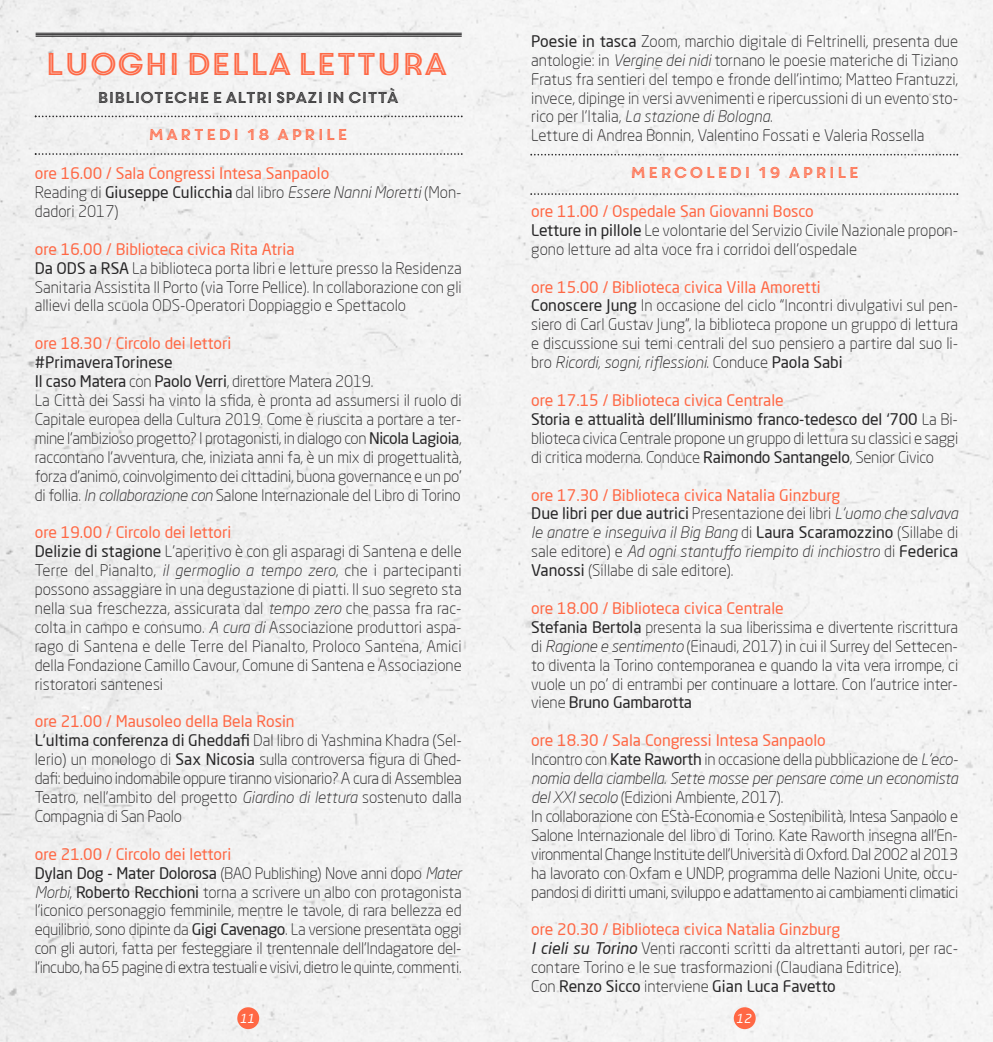
<style>
.page{position:relative;width:993px;height:1042px;background:#fff}
.page>*{position:absolute;margin:0;border:0;box-sizing:border-box;transform-origin:0 0}
.t1{font:31.5px "Core Circus 2 D In";letter-spacing:-.15em;color:#ff6845}
.t2{font:300 15.75px/18.9px "Neo Sans Pro";letter-spacing:-.015em;color:#272627}
.t3{font:italic 300 15.75px/18.9px "Neo Sans Pro";color:#272627}
.t4{font:15.75px/18.9px "Neo Sans Pro";color:#ff6845}
.t5{font:15.75px "Core Circus 2 D In";color:#ff6845}
.t6{font:15.75px "Core Circus 2 D In";letter-spacing:-.15em;color:#272627}
.t7{font:italic 12.25px "Neo Sans Pro";color:#fff}
.s1{font-weight:300;color:#272627}
.s2{color:#272627}
.s3{font-weight:300;font-style:italic;color:#272627}
.s4{font-weight:400;color:#ff6845}
.s5{font-weight:400}
.s6{font-style:italic}
.s7{font-weight:400;font-style:normal;color:#ff6845}
.s8{font-weight:400;font-style:normal}
.s9{font-style:normal}
.s10{font-weight:400;font-style:italic}
</style>
<div class="page">
<div style="left:0;top:0;width:992px;height:1042px;background:#f3f3f3"></div>
<div style="left:733px;top:1007px;width:22px;height:22px;background:#ff6845;border-radius:50%"></div>
<svg style="left:530px;top:154px;width:427px;height:2px"></svg>
<svg style="left:530px;top:193px;width:427px;height:2px"></svg>
<div style="left:237px;top:1007px;width:22px;height:22px;background:#ff6845;border-radius:50%"></div>
<svg style="left:35px;top:116px;width:427px;height:1px"></svg>
<svg style="left:35px;top:153px;width:427px;height:2px"></svg>
<hr style="left:36px;top:33px;width:425px;height:1px;background:#272627">
<hr style="left:36px;top:34px;width:425px;height:1px;background:#272627">
<hr style="left:36px;top:36px;width:425px;height:1px;background:#272627">
<h1 class="t1" style="left:43px;top:46px;width:408px">LUOGHI DELLA LETTURA</h1>
<p class="t6" style="left:96px;top:89px;width:305px">BIBLIOTECHE E ALTRI SPAZI IN CITTÀ</p>
<p class="t5" style="left:147px;top:126px;width:203px">MARTEDI 18 APRILE</p>
<p class="t4" style="left:35px;top:165px;width:428px">ore 16.00 / Sala Congressi Intesa Sanpaolo<br><span class="s1">Reading di</span> <span class="s2">Giuseppe Culicchia</span> <span class="s1">dal libro</span> <span class="s3">Essere Nanni Moretti</span> <span class="s1">(Mon&shy;dadori 2017)</span></p>
<p class="t2" style="left:35px;top:241px;width:428px"><span class="s4">ore 16.00 / Biblioteca civica Rita Atria<br></span><span class="s5">Da ODS a RSA</span> La biblioteca porta libri e letture presso la Residenza Sanitaria Assistita Il Porto (via Torre Pellice). In collaborazione con gli allievi della scuola ODS-Operatori Doppiaggio e Spettacolo</p>
<p class="t4" style="left:35px;top:336px;width:198px">ore 18.30 / Circolo dei lettori</p>
<p class="t2" style="left:35px;top:354px;width:428px"><span class="s5">#PrimaveraTorinese<br>Il caso Matera</span> con <span class="s5">Paolo Verri</span>, direttore Matera 2019.<br>La Città dei Sassi ha vinto la sfida, è pronta ad assumersi il ruolo di Capitale europea della Cultura 2019. Come è riuscita a portare a ter&shy;mine l'ambizioso progetto? I protagonisti, in dialogo con <span class="s5">Nicola Lagioia</span>, raccontano l'avventura, che, iniziata anni fa, è un mix di progettualità, forza d'animo, coinvolgimento dei cittadini, buona governance e un po' di follia. <span class="s6">In collaborazione con</span> Salone Internazionale del Libro di Torino</p>
<p class="t2" style="left:35px;top:525px;width:428px"><span class="s4">ore 19.00 / Circolo dei lettori<br></span><span class="s5">Delizie di stagione</span> L’aperitivo è con gli asparagi di Santena e delle Terre del Pianalto, <span class="s6">il germoglio a tempo zero</span>, che i partecipanti possono assaggiare in una degustazione di piatti. Il suo segreto sta nella sua freschezza, assicurata dal <span class="s6">tempo zero</span> che passa fra rac&shy;colta in campo e consumo. <span class="s6">A cura di</span> Associazione produttori aspa&shy;rago di Santena e delle Terre del Pianalto, Proloco Santena, Amici della Fondazione Camillo Cavour, Comune di Santena e Associazione ristoratori santenesi</p>
<p class="t2" style="left:35px;top:714px;width:428px"><span class="s4">ore 21.00 / Mausoleo della Bela Rosin<br></span><span class="s5">L'ultima conferenza di Gheddafi</span> Dal libro di Yashmina Khadra (Sel&shy;lerio) un monologo di <span class="s5">Sax Nicosia</span> sulla controversa figura di Ghed&shy;dafi: beduino indomabile oppure tiranno visionario? A cura di Assemblea Teatro, nell'ambito del progetto <span class="s6">Giardino di lettura</span> sostenuto dalla Compagnia di San Paolo</p>
<p class="t2" style="left:35px;top:846px;width:428px"><span class="s4">ore 21.00 / Circolo dei lettori<br></span><span class="s5">Dylan Dog - Mater Dolorosa</span> (BAO Publishing) Nove anni dopo <span class="s6">Mater Morbi</span>, <span class="s5">Roberto Recchioni</span> torna a scrivere un albo con protagonista l'iconico personaggio femminile, mentre le tavole, di rara bellezza ed equilibrio, sono dipinte da <span class="s5">Gigi Cavenago</span>. La versione presentata oggi con gli autori, fatta per festeggiare il trentennale dell'Indagatore del&shy;l'incubo, ha 65 pagine di extra testuali e visivi, dietro le quinte, commenti.</p>
<p class="t7" style="left:240px;top:1013px;width:16px">11</p>
<p class="t2" style="left:531px;top:33px;width:428px"><span class="s5">Poesie in tasca</span> Zoom, marchio digitale di Feltrinelli, presenta due antologie: in <span class="s6">Vergine dei nidi</span> tornano le poesie materiche di Tiziano Fratus fra sentieri del tempo e fronde dell’intimo; Matteo Frantuzzi, invece, dipinge in versi avvenimenti e ripercussioni di un evento sto&shy;rico per l'Italia, <span class="s6">La stazione di Bologna</span>.<br>Letture di Andrea Bonnin, Valentino Fossati e Valeria Rossella</p>
<p class="t5" style="left:629px;top:163px;width:232px">MERCOLEDI 19 APRILE</p>
<p class="t2" style="left:531px;top:203px;width:428px"><span class="s4">ore 11.00 / Ospedale San Giovanni Bosco<br></span><span class="s5">Letture in pillole</span> Le volontarie del Servizio Civile Nazionale propon&shy;gono letture ad alta voce fra i corridoi dell’ospedale</p>
<p class="t2" style="left:531px;top:279px;width:428px"><span class="s4">ore 15.00 / Biblioteca civica Villa Amoretti<br></span><span class="s5">Conoscere Jung</span> In occasione del ciclo “Incontri divulgativi sul pen&shy;siero di Carl Gustav Jung”, la biblioteca propone un gruppo di lettura e discussione sui temi centrali del suo pensiero a partire dal suo li&shy;bro <span class="s6">Ricordi, sogni, riflessioni</span>. Conduce <span class="s5">Paola Sabi</span></p>
<p class="t2" style="left:531px;top:392px;width:428px"><span class="s4">ore 17.15 / Biblioteca civica Centrale<br></span><span class="s5">Storia e attualità dell’Illuminismo franco-tedesco del ‘700</span> La Bi&shy;blioteca civica Centrale propone un gruppo di lettura su classici e saggi di critica moderna. Conduce <span class="s5">Raimondo Santangelo</span>, Senior Civico</p>
<p class="t3" style="left:531px;top:487px;width:428px"><span class="s7">ore 17.30 / Biblioteca civica Natalia Ginzburg<br></span><span class="s8">Due libri per due autrici</span> <span class="s9">Presentazione dei libri</span> L’uomo che salvava le anatre e inseguiva il Big Bang <span class="s9">di</span> <span class="s8">Laura Scaramozzino</span> <span class="s9">(Sillabe di sale editore) e</span> Ad ogni stantuffo riempito di inchiostro <span class="s9">di</span> <span class="s8">Federica Vanossi</span> <span class="s9">(Sillabe di sale editore).</span></p>
<p class="t2" style="left:531px;top:600px;width:428px"><span class="s4">ore 18.00 / Biblioteca civica Centrale<br></span><span class="s5">Stefania Bertola</span> presenta la sua liberissima e divertente riscrittura di <span class="s6">Ragione e sentimento</span> (Einaudi, 2017) in cui il Surrey del Settecen&shy;to diventa la Torino contemporanea e quando la vita vera irrompe, ci vuole un po’ di entrambi per continuare a lottare. Con l’autrice inter&shy;viene <span class="s5">Bruno Gambarotta</span></p>
<p class="t2" style="left:531px;top:732px;width:428px"><span class="s4">ore 18.30 / Sala Congressi Intesa Sanpaolo<br></span>Incontro con <span class="s5">Kate Raworth</span> in occasione della pubblicazione de <span class="s6">L’eco&shy;nomia della ciambella. Sette mosse per pensare come un economista del XXI secolo</span> (Edizioni Ambiente, 2017).<br>In collaborazione con EStà-Economia e Sostenibilità, Intesa Sanpaolo e Salone Internazionale del libro di Torino. Kate Raworth insegna all’En&shy;vironmental Change Institute dell’Università di Oxford. Dal 2002 al 2013 ha lavorato con Oxfam e UNDP, programma delle Nazioni Unite, occu&shy;pandosi di diritti umani, sviluppo e adattamento ai cambiamenti climatici</p>
<p class="t2" style="left:531px;top:921px;width:428px"><span class="s4">ore 20.30 / Biblioteca civica Natalia Ginzburg<br></span><span class="s10">I cieli su Torino</span> Venti racconti scritti da altrettanti autori, per rac&shy;contare Torino e le sue trasformazioni (Claudiana Editrice).<br>Con <span class="s5">Renzo Sicco</span> interviene <span class="s5">Gian Luca Favetto</span></p>
<p class="t7" style="left:736px;top:1013px;width:16px">12</p>
</div>
